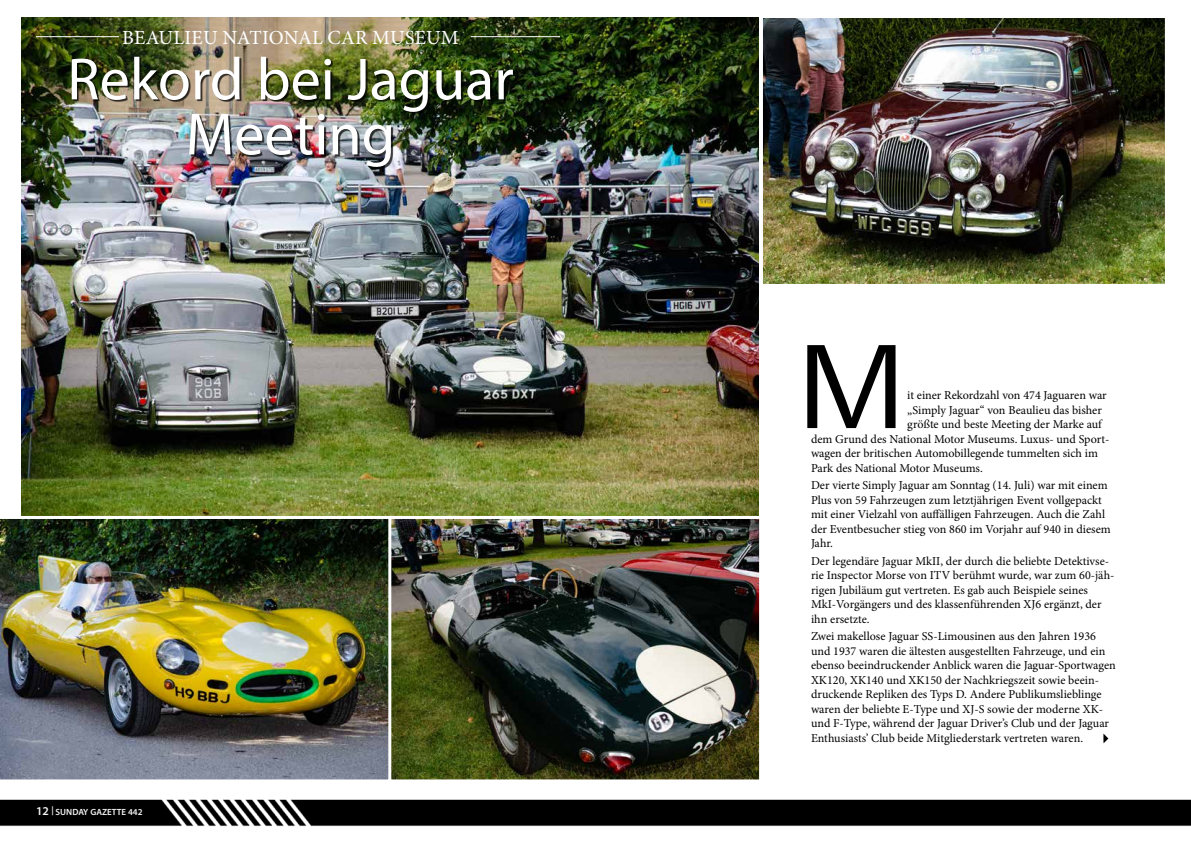
<style>
.page{position:relative;width:1191px;height:842px;background:#fff}
.page>*{position:absolute;margin:0;border:0;box-sizing:border-box;transform-origin:0 0}
.t1{font:118.8px "Frutiger Neue LTCYR";color:#000}
.t2{font:60px/55px "Myriad Pro";color:#fff;text-align:center}
.t3{font:20px "Minion Pro";letter-spacing:.01em;color:#fff}
.t4{font:12.1px/14.5px "Minion Pro";color:#000}
.t5{font:600 9px "Myriad Pro";color:#f6f6f6}
.s1{font-size:12px}
</style>
<div class="page">
<img style="left:0;top:799px;width:1191px;height:28px">
<img style="left:21px;top:17px;width:737px;height:499px">
<img style="left:391px;top:520px;width:367px;height:258px">
<div style="left:386px;top:516px;width:376px;height:266px;border:3px solid #fff"></div>
<img style="left:0;top:516px;width:391px;height:266px">
<img style="left:764px;top:19px;width:399px;height:264px">
<div style="left:760px;top:15px;width:407px;height:272px;border:3px solid #fff"></div>
<div style="left:74px;top:59px;width:441px;height:110px;background:#000;opacity:.75"></div>
<hr style="left:36px;top:36px;width:83px;height:1px;background:#fff">
<hr style="left:471px;top:36px;width:89px;height:1px;background:#fff">
<svg style="left:1103px;top:733px;width:5px;height:10px"></svg>
<h3 class="t3" style="left:122px;top:24px;width:338px">BEAULIEU NATIONAL CAR MUSEUM</h3>
<h2 class="t2" style="left:67px;top:51px;width:448px">Rekord bei Jaguar<br>Meeting</h2>
<p class="t5" style="left:36px;top:806px;width:108px"><span class="s1">12</span> | SUNDAY GAZETTE 442</p>
<h1 class="t1" style="left:795px;top:315px;width:113px">M</h1>
<p class="t4" style="left:907px;top:388px;width:201px">it einer Rekordzahl von 474 Jaguaren war</p>
<p class="t4" style="left:907px;top:402px;width:196px">„Simply Jaguar“ von Beaulieu das bisher</p>
<p class="t4" style="left:907px;top:417px;width:196px">größte und beste Meeting der Marke auf</p>
<p class="t4" style="left:811px;top:431px;width:300px">dem Grund des National Motor Museums. Luxus- und Sport-</p>
<p class="t4" style="left:811px;top:446px;width:288px">wagen der britischen Automobillegende tummelten sich im</p>
<p class="t4" style="left:811px;top:461px;width:173px">Park des National Motor Museums.</p>
<p class="t4" style="left:811px;top:478px;width:301px">Der vierte Simply Jaguar am Sonntag (14. Juli) war mit einem Plus von 59 Fahrzeugen zum letztjährigen Event vollgepackt mit einer Vielzahl von auffälligen Fahrzeugen. Auch die Zahl der Eventbesucher stieg von 860 im Vorjahr auf 940 in diesem Jahr.</p>
<p class="t4" style="left:811px;top:554px;width:305px">Der legendäre Jaguar MkII, der durch die beliebte Detektivse&shy;rie Inspector Morse von ITV berühmt wurde, war zum 60-jäh&shy;rigen Jubiläum gut vertreten. Es gab auch Beispiele seines MkI-Vorgängers und des klassenführenden XJ6 ergänzt, der ihn ersetzte.</p>
<p class="t4" style="left:811px;top:629px;width:306px">Zwei makellose Jaguar SS-Limousinen aus den Jahren 1936 und 1937 waren die ältesten ausgestellten Fahrzeuge, und ein ebenso beeindruckender Anblick waren die Jaguar-Sportwagen XK120, XK140 und XK150 der Nachkriegszeit sowie beein&shy;druckende Repliken des Typs D. Andere Publikumslieblinge waren der beliebte E-Type und XJ-S sowie der moderne XK&shy;und F-Type, während der Jaguar Driver’s Club und der Jaguar Enthusiasts’ Club beide Mitgliederstark vertreten waren.</p>
</div>
